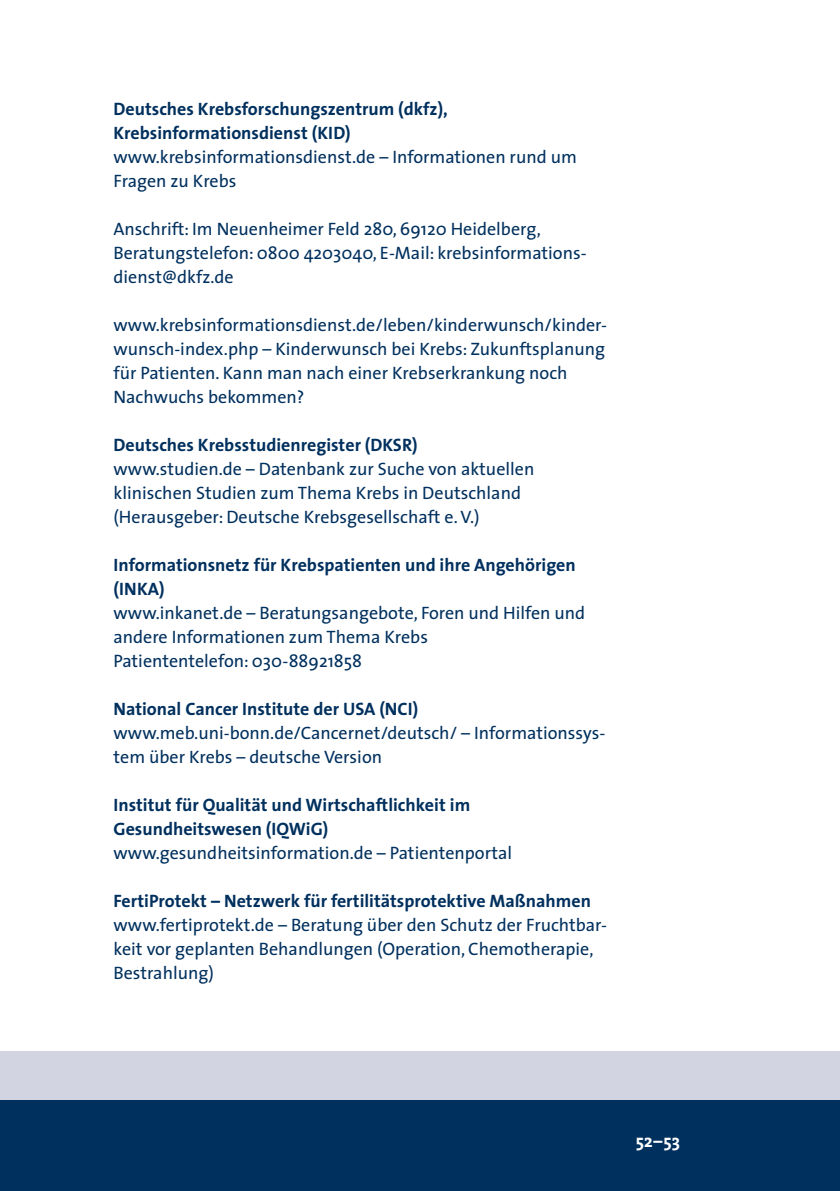
<style>
.page{position:relative;width:840px;height:1191px;background:#fff}
.page>*{position:absolute;margin:0;border:0;box-sizing:border-box;transform-origin:0 0}
.t1{font:18px/24px "The Sans";color:#00305e}
.t2{font:700 18px/24px "The Sans";color:#00305e}
.t3{font:700 18px "The Serif";color:#fff}
</style>
<div class="page">
<div style="left:0;top:1099px;width:839px;height:92px;background:#00305e"></div>
<div style="left:0;top:1051px;width:839px;height:48px;background:#d2d5e1"></div>
<p class="t2" style="left:113px;top:96px;width:335px">Deutsches Krebsforschungszentrum (dkfz),<br>Krebsinformationsdienst (KID)</p>
<p class="t1" style="left:113px;top:144px;width:464px">www.krebsinformationsdienst.de – Informationen rund um<br>Fragen zu Krebs</p>
<p class="t1" style="left:113px;top:216px;width:474px">Anschrift: Im Neuenheimer Feld 280, 69120 Heidelberg,<br>Beratungstelefon: 0800 4203040, E-Mail: krebsinformations&shy;dienst@dkfz.de</p>
<p class="t1" style="left:113px;top:312px;width:495px">www.krebsinformationsdienst.de/leben/kinderwunsch/kinder&shy;wunsch-index.php – Kinderwunsch bei Krebs: Zukunftsplanung für Patienten. Kann man nach einer Krebserkrankung noch Nachwuchs bekommen?</p>
<p class="t2" style="left:113px;top:432px;width:305px">Deutsches Krebsstudienregister (DKSR)</p>
<p class="t1" style="left:113px;top:456px;width:422px">www.studien.de – Datenbank zur Suche von aktuellen klinischen Studien zum Thema Krebs in Deutschland (Herausgeber: Deutsche Krebsgesellschaft e. V.)</p>
<p class="t2" style="left:113px;top:552px;width:463px">Informationsnetz für Krebspatienten und ihre Angehörigen (INKA)</p>
<p class="t1" style="left:113px;top:600px;width:473px">www.inkanet.de – Beratungsangebote, Foren und Hilfen und andere Informationen zum Thema Krebs<br>Patiententelefon: 030-88921858</p>
<p class="t2" style="left:113px;top:696px;width:306px">National Cancer Institute der USA (NCI)</p>
<p class="t1" style="left:113px;top:720px;width:493px">www.meb.uni-bonn.de/Cancernet/deutsch/ – Informationssys&shy;tem über Krebs – deutsche Version</p>
<p class="t2" style="left:113px;top:792px;width:358px">Institut für Qualität und Wirtschaftlichkeit im<br>Gesundheitswesen (IQWiG)</p>
<p class="t1" style="left:113px;top:840px;width:400px">www.gesundheitsinformation.de – Patientenportal</p>
<p class="t2" style="left:113px;top:888px;width:479px">FertiProtekt – Netzwerk für fertilitätsprotektive Maßnahmen</p>
<p class="t1" style="left:113px;top:912px;width:495px">www.fertiprotekt.de – Beratung über den Schutz der Fruchtbar&shy;keit vor geplanten Behandlungen (Operation, Chemotherapie,<br>Bestrahlung)</p>
<p class="t3" style="left:635px;top:1125px;width:46px">52–53</p>
</div>
